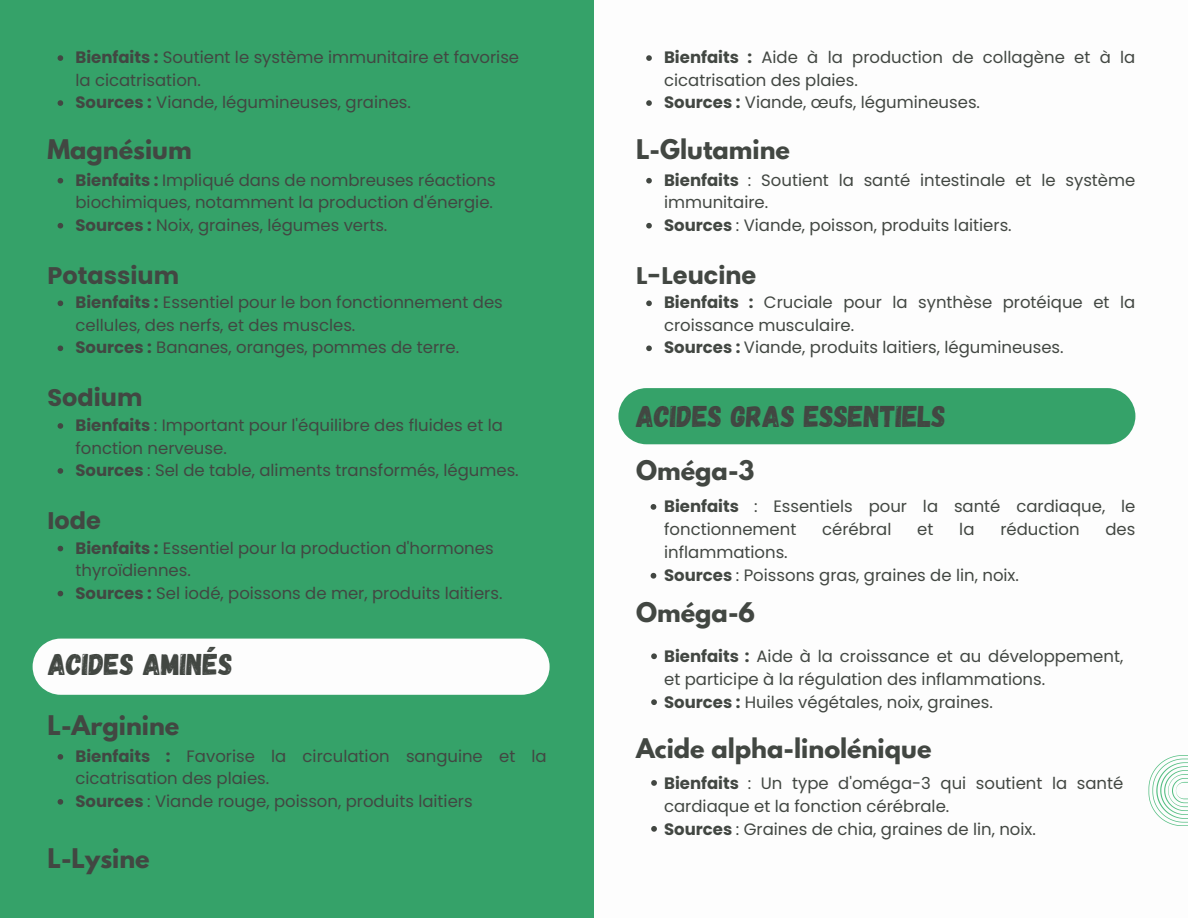
<style>
.page{position:relative;width:1188px;height:918px;background:#fff}
.page>*{position:absolute;margin:0;border:0;box-sizing:border-box;transform-origin:0 0}
.t1{font:30px "Gagalin";color:#424742}
.t2{font:700 24px "League Spartan";color:#424742}
.t3{font:700 24px "Poppins";color:#424742}
.t4{font:16.5px/22.5px "Poppins";color:#424742}
.s1{font-weight:700}
</style>
<div class="page">
<div style="left:0;top:0;width:594px;height:918px;background:#35a269"></div>
<div style="left:33px;top:639px;width:517px;height:56px;background:#fdfdfd"></div>
<svg style="left:1149px;top:755px;width:39px;height:71px"></svg>
<svg style="left:651px;top:504px;width:5px;height:6px"></svg>
<svg style="left:651px;top:573px;width:5px;height:6px"></svg>
<svg style="left:58px;top:55px;width:5px;height:6px"></svg>
<svg style="left:58px;top:100px;width:5px;height:6px"></svg>
<svg style="left:58px;top:178px;width:5px;height:6px"></svg>
<svg style="left:58px;top:223px;width:5px;height:6px"></svg>
<svg style="left:58px;top:301px;width:5px;height:5px"></svg>
<svg style="left:58px;top:346px;width:5px;height:5px"></svg>
<svg style="left:58px;top:423px;width:5px;height:6px"></svg>
<svg style="left:58px;top:468px;width:5px;height:6px"></svg>
<svg style="left:58px;top:546px;width:5px;height:5px"></svg>
<svg style="left:58px;top:591px;width:5px;height:5px"></svg>
<svg style="left:646px;top:55px;width:6px;height:6px"></svg>
<svg style="left:646px;top:100px;width:6px;height:6px"></svg>
<svg style="left:646px;top:178px;width:6px;height:6px"></svg>
<svg style="left:646px;top:223px;width:6px;height:6px"></svg>
<svg style="left:646px;top:301px;width:6px;height:5px"></svg>
<svg style="left:646px;top:346px;width:6px;height:5px"></svg>
<div style="left:618px;top:388px;width:517px;height:56px;background:#35a269"></div>
<svg style="left:58px;top:754px;width:5px;height:6px"></svg>
<svg style="left:58px;top:799px;width:5px;height:6px"></svg>
<svg style="left:651px;top:653px;width:6px;height:6px"></svg>
<svg style="left:651px;top:699px;width:6px;height:6px"></svg>
<svg style="left:651px;top:780px;width:6px;height:6px"></svg>
<svg style="left:651px;top:826px;width:6px;height:6px"></svg>
<p class="t4" style="left:75px;top:46px;width:445px"><span class="s1">Bienfaits :</span> Soutient le système immunitaire et favorise la cicatrisation.</p>
<h2 class="t4" style="left:75px;top:91px;width:337px"><span class="s1">Sources :</span> Viande, légumineuses, graines.</h2>
<p class="t2" style="left:47px;top:137px;width:146px">Magnésium</p>
<p class="t4" style="left:75px;top:169px;width:422px"><span class="s1">Bienfaits :</span> Impliqué dans de nombreuses réactions biochimiques, notamment la production d'énergie.</p>
<h2 class="t4" style="left:75px;top:214px;width:313px"><span class="s1">Sources :</span> Noix, graines, légumes verts.</h2>
<p class="t3" style="left:47px;top:258px;width:133px">Potassium</p>
<p class="t4" style="left:75px;top:291px;width:429px"><span class="s1">Bienfaits :</span> Essentiel pour le bon fonctionnement des cellules, des nerfs, et des muscles.</p>
<h2 class="t4" style="left:75px;top:336px;width:385px"><span class="s1">Sources :</span> Bananes, oranges, pommes de terre.</h2>
<p class="t3" style="left:47px;top:381px;width:96px">Sodium</p>
<p class="t4" style="left:75px;top:414px;width:429px"><span class="s1">Bienfaits</span> : Important pour l'équilibre des fluides et la fonction nerveuse.</p>
<h1 class="t4" style="left:75px;top:459px;width:445px"><span class="s1">Sources</span> : Sel de table, aliments transformés, légumes.</h1>
<h2 class="t3" style="left:47px;top:504px;width:55px">Iode</h2>
<p class="t4" style="left:75px;top:537px;width:420px"><span class="s1">Bienfaits :</span> Essentiel pour la production d'hormones thyroïdiennes.</p>
<p class="t4" style="left:75px;top:582px;width:429px"><span class="s1">Sources :</span> Sel iodé, poissons de mer, produits laitiers.</p>
<p class="t1" style="left:48px;top:645px;width:186px">ACIDES AMINÉS</p>
<h1 class="t2" style="left:47px;top:713px;width:133px">L-Arginine</h1>
<h2 class="t4" style="left:75px;top:745px;width:473px"><span class="s1">Bienfaits :</span> Favorise la circulation sanguine et la cicatrisation des plaies.</h2>
<p class="t4" style="left:75px;top:790px;width:399px"><span class="s1">Sources</span> : Viande rouge, poisson, produits laitiers</p>
<p class="t2" style="left:47px;top:846px;width:104px">L-Lysine</p>
<h2 class="t4" style="left:664px;top:46px;width:473px"><span class="s1">Bienfaits :</span> Aide à la production de collagène et à la cicatrisation des plaies.</h2>
<p class="t4" style="left:664px;top:91px;width:317px"><span class="s1">Sources :</span> Viande, œufs, légumineuses.</p>
<p class="t2" style="left:636px;top:137px;width:155px">L-Glutamine</p>
<h2 class="t4" style="left:664px;top:169px;width:473px"><span class="s1">Bienfaits</span> : Soutient la santé intestinale et le système immunitaire.</h2>
<p class="t4" style="left:664px;top:214px;width:349px"><span class="s1">Sources</span> : Viande, poisson, produits laitiers.</p>
<p class="t3" style="left:636px;top:258px;width:122px">L-Leucine</p>
<h2 class="t4" style="left:664px;top:291px;width:473px"><span class="s1">Bienfaits :</span> Cruciale pour la synthèse protéique et la croissance musculaire.</h2>
<p class="t4" style="left:664px;top:336px;width:401px"><span class="s1">Sources :</span> Viande, produits laitiers, légumineuses.</p>
<p class="t1" style="left:636px;top:397px;width:311px">ACIDES GRAS ESSENTIELS</p>
<p class="t2" style="left:636px;top:458px;width:120px">Oméga-3</p>
<h2 class="t4" style="left:664px;top:495px;width:473px;line-height:23px"><span class="s1">Bienfaits</span> : Essentiels pour la santé cardiaque, le fonctionnement</h2>
<h2 class="t4" style="left:822px;top:518px;width:71px">cérébral</h2>
<h2 class="t4" style="left:917px;top:518px;width:18px">et</h2>
<h2 class="t4" style="left:959px;top:518px;width:17px">la</h2>
<h2 class="t4" style="left:1000px;top:518px;width:81px">réduction</h2>
<h2 class="t4" style="left:1105px;top:518px;width:31px">des</h2>
<h2 class="t4" style="left:664px;top:541px;width:125px">inflammations.</h2>
<p class="t4" style="left:664px;top:564px;width:356px"><span class="s1">Sources</span> : Poissons gras, graines de lin, noix.</p>
<h2 class="t2" style="left:636px;top:600px;width:121px">Oméga-6</h2>
<p class="t4" style="left:664px;top:645px;width:461px;line-height:23px"><span class="s1">Bienfaits :</span> Aide à la croissance et au développement, et participe à la régulation des inflammations.</p>
<p class="t4" style="left:664px;top:691px;width:330px"><span class="s1">Sources :</span> Huiles végétales, noix, graines.</p>
<h2 class="t2" style="left:636px;top:737px;width:297px">Acide alpha-linolénique</h2>
<p class="t4" style="left:664px;top:772px;width:461px;line-height:23px"><span class="s1">Bienfaits</span> : Un type d'oméga-3 qui soutient la santé cardiaque et la fonction cérébrale.</p>
<p class="t4" style="left:664px;top:818px;width:373px"><span class="s1">Sources</span> : Graines de chia, graines de lin, noix.</p>
</div>
